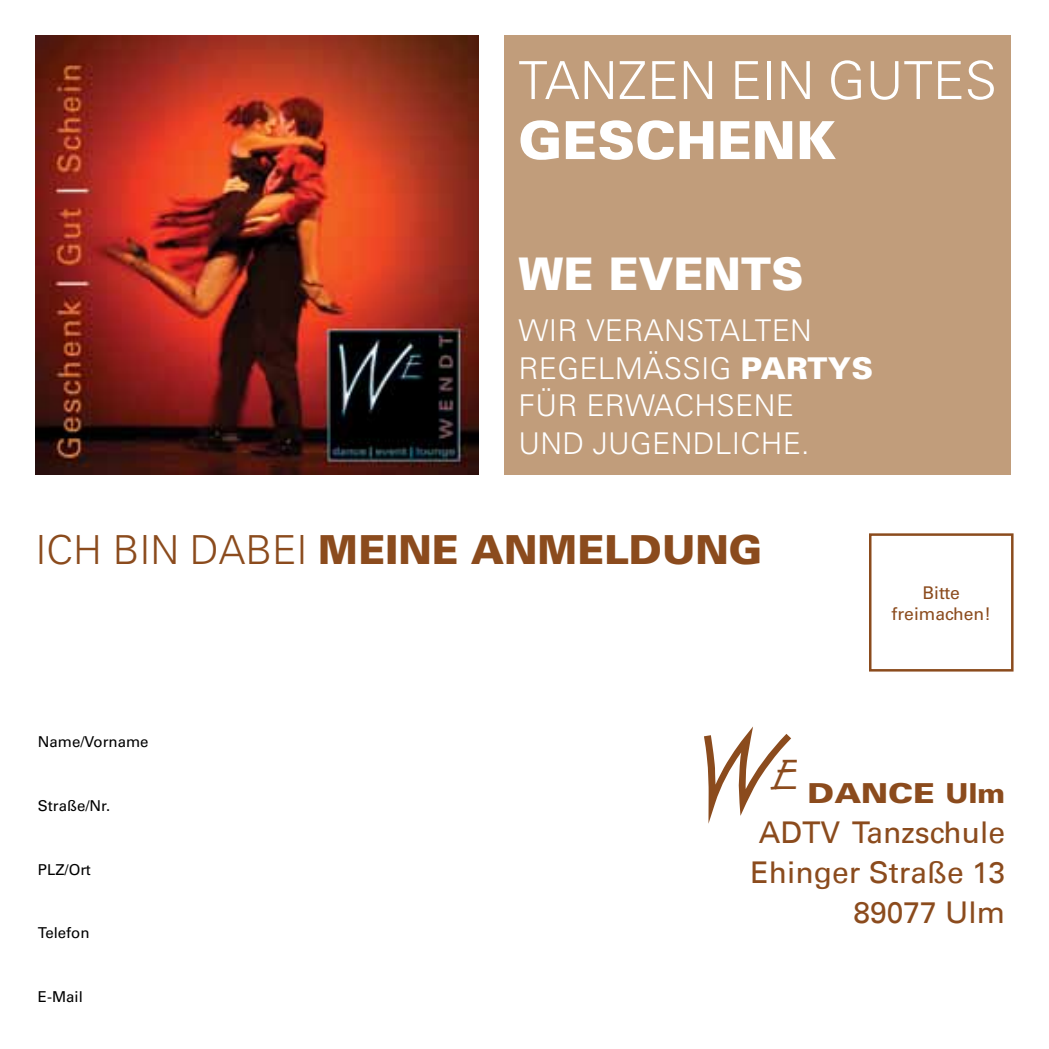
<style>
.page{position:relative;width:1049px;height:1049px;background:#fff}
.page>*{position:absolute;margin:0;border:0;box-sizing:border-box;transform-origin:0 0}
.t1{font:700 100px "Surfer";color:#8b4b1d}
.t2{font:300 52.5px "Univers";color:#fff}
.t3{font:900 52.5px "Univers";color:#fff}
.t4{font:900 45px "Univers";color:#fff}
.t5{font:900 40px "Univers";color:#8b4b1d}
.t6{font:300 30px/37.5px "Univers";letter-spacing:.01em;color:#fff}
.t7{font:30px/40px "Univers LT";color:#8b4b1d;text-align:right}
.t8{font:900 27.5px "Univers";color:#8b4b1d;scale:1.17 1}
.t9{font:900 27.5px "Univers";color:#8b4b1d}
.t10{font:17.5px/21px "Univers";color:#8b4b1d;text-align:center}
.t11{font:15px "Univers";color:#000}
.s1{font-weight:900}
.s2{font-weight:300}
</style>
<div class="page">
<div style="left:869px;top:533px;width:144px;height:138px;border:2px solid #8b4b1d"></div>
<div style="left:504px;top:35px;width:507px;height:440px;background:#c19d7b"></div>
<img style="left:35px;top:35px;width:444px;height:440px">
<h2 class="t2" style="left:518px;top:49px;width:480px">TANZEN E IN GUTES</h2>
<h2 class="t3" style="left:518px;top:108px;width:314px">GESCHENK</h2>
<h3 class="t4" style="left:518px;top:245px;width:123px">WE EVENT</h3>
<h3 class="t4" style="left:771px;top:245px;width:34px">S</h3>
<p class="t6" style="left:518px;top:311px;width:351px">WIR VE RANSTALTE N<br>REGE LMÄSS IG <span class="s1">PARTYS<br></span>FÜR ERWACHSENE<br>UND JUGENDLICHE.</p>
<h3 class="t5" style="left:35px;top:525px;width:728px"><span class="s2">I CH B IN DABE I</span> MEINE ANMELDUNG</h3>
<p class="t10" style="left:891px;top:582px;width:101px">Bitte freimachen!</p>
<p class="t11" style="left:38px;top:733px;width:112px">Name/Vorname</p>
<p class="t11" style="left:38px;top:797px;width:74px">Straße/Nr.</p>
<p class="t11" style="left:38px;top:860px;width:54px">PLZ/Ort</p>
<p class="t11" style="left:38px;top:924px;width:53px">Telefon</p>
<p class="t11" style="left:38px;top:988px;width:46px">E-Mail</p>
<h1 class="t1" style="left:696px;top:705px;width:77px">W</h1>
<p class="t8" style="left:772px;top:776px;width:76px"><sup>E</sup> DANCE</p>
<p class="t9" style="left:945px;top:776px;width:61px">ULM</p>
<p class="t7" style="left:750px;top:812px;width:256px">ADTV Tanzschule<br>Ehinger Straße 13<br>89077 Ulm</p>
</div>
